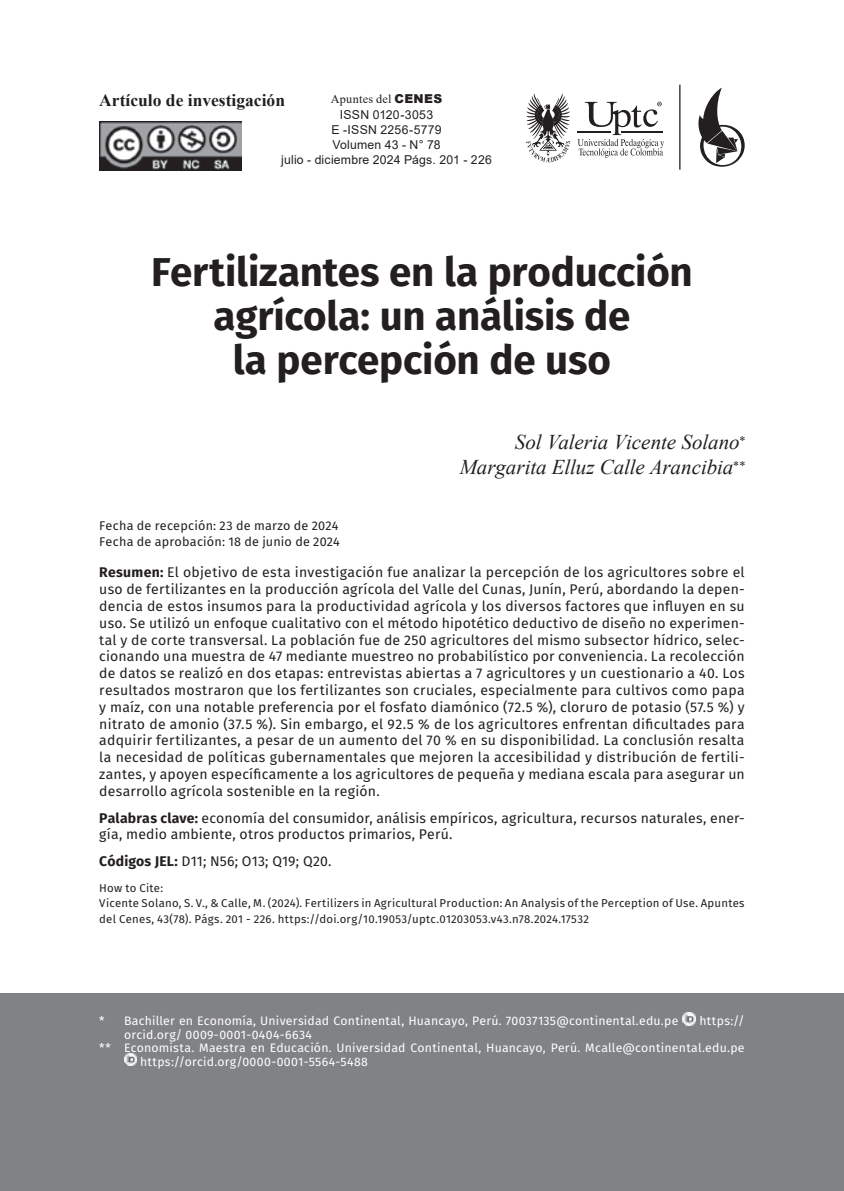
<style>
.page{position:relative;width:844px;height:1191px;background:#fff}
.page>*{position:absolute;margin:0;border:0;box-sizing:border-box;transform-origin:0 0}
.t1{font:700 40.25px/44.3px "Fira Sans";letter-spacing:-.005em;color:#231f20;text-align:center}
.t2{font:italic 21px/25.2px "Times New Roman";letter-spacing:-.005em;color:#231f20;text-align:right}
.t3{font:700 17.5px "Times New Roman";color:#231f20}
.t4{font:14px/16.8px "Fira Sans";letter-spacing:.015em;color:#231f20;text-align:justify}
.t5{font:12.6px/15.8px "Fira Sans";letter-spacing:.015em;color:#231f20}
.t6{font:12.25px "Fira Sans";letter-spacing:.02em;color:#fff}
.t7{font:12.25px/15.2px "Arial";letter-spacing:.015em;color:#231f20;text-align:center}
.t8{font:12.25px "Times New Roman";letter-spacing:.015em;color:#231f20}
.t9{font:11.38px/15.8px "Fira Sans";letter-spacing:.02em;color:#231f20}
.s1{font-family:"Arial";font-weight:900}
.s2{font-weight:700}
</style>
<div class="page">
<img style="left:99px;top:121px;width:142px;height:50px">
<svg style="left:526px;top:93px;width:44px;height:69px"></svg>
<svg style="left:577px;top:102px;width:86px;height:56px"></svg>
<svg style="left:698px;top:88px;width:46px;height:79px"></svg>
<hr style="left:679px;top:85px;width:1px;height:85px;background:#231f20">
<div style="left:0;top:993px;width:843px;height:198px;background:#808285"></div>
<svg style="left:682px;top:1012px;width:13px;height:13px"></svg>
<svg style="left:124px;top:1053px;width:13px;height:12px"></svg>
<p class="t3" style="left:99px;top:88px;width:187px">Artículo de investigación</p>
<p class="t8" style="left:331px;top:91px;width:113px">Apuntes del <span class="s1">CENES</span></p>
<p class="t7" style="left:281px;top:107px;width:212px">ISSN 0120-3053<br>E -ISSN 2256-5779<br>Volumen 43 - N° 78<br>julio - diciembre 2024 Págs. 201 - 226</p>
<h1 class="t1" style="left:151px;top:247px;width:543px">Fertilizantes en la producción agrícola: un análisis de<br>la percepción de uso</h1>
<h2 class="t2" style="left:459px;top:429px;width:286px">Sol Valeria Vicente Solano<sup>*<br></sup>Margarita Elluz Calle Arancibia<sup>**</sup></h2>
<p class="t5" style="left:99px;top:517px;width:242px">Fecha de recepción: 23 de marzo de 2024<br>Fecha de aprobación: 18 de junio de 2024</p>
<p class="t4" style="left:99px;top:563px;width:647px"><span class="s2">Resumen:</span> El objetivo de esta investigación fue analizar la percepción de los agricultores sobre el uso de fertilizantes en la producción agrícola del Valle del Cunas, Junín, Perú, abordando la depen&shy;dencia de estos insumos para la productividad agrícola y los diversos factores que influyen en su uso. Se utilizó un enfoque cualitativo con el método hipotético deductivo de diseño no experimen&shy;tal y de corte transversal. La población fue de 250 agricultores del mismo subsector hídrico, selec&shy;cionando una muestra de 47 mediante muestreo no probabilístico por conveniencia. La recolección de datos se realizó en dos etapas: entrevistas abiertas a 7 agricultores y un cuestionario a 40. Los resultados mostraron que los fertilizantes son cruciales, especialmente para cultivos como papa y maíz, con una notable preferencia por el fosfato diamónico (72.5 %), cloruro de potasio (57.5 %) y nitrato de amonio (37.5 %). Sin embargo, el 92.5 % de los agricultores enfrentan dificultades para adquirir fertilizantes, a pesar de un aumento del 70 % en su disponibilidad. La conclusión resalta la necesidad de políticas gubernamentales que mejoren la accesibilidad y distribución de fertili&shy;zantes, y apoyen específicamente a los agricultores de pequeña y mediana escala para asegurar un desarrollo agrícola sostenible en la región.</p>
<p class="t4" style="left:99px;top:809px;width:646px"><span class="s2">Palabras clave:</span> economía del consumidor, análisis empíricos, agricultura, recursos naturales, ener&shy;gía, medio ambiente, otros productos primarios, Perú.</p>
<p class="t4" style="left:99px;top:852px;width:234px"><span class="s2">Códigos JEL:</span> D11; N56; O13; Q19; Q20.</p>
<p class="t9" style="left:99px;top:879px;width:646px">How to Cite:<br>Vicente Solano, S. V., &amp; Calle, M. (2024). Fertilizers in Agricultural Production: An Analysis of the Perception of Use. Apuntes del Cenes, 43(78). Págs. 201 - 226. https://doi.org/10.19053/uptc.01203053.v43.n78.2024.17532</p>
<p class="t6" style="left:99px;top:1011px;width:580px">* Bachiller en Economía, Universidad Continental, Huancayo, Perú. 70037135@continental.edu.pe</p>
<p class="t6" style="left:699px;top:1011px;width:47px">https://</p>
<p class="t6" style="left:124px;top:1025px;width:189px">orcid.org/ 0009-0001-0404-6634</p>
<p class="t6" style="left:99px;top:1038px;width:646px">** Economista. Maestra en Educación. Universidad Continental, Huancayo, Perú. Mcalle@continental.edu.pe</p>
<p class="t6" style="left:140px;top:1052px;width:229px">https://orcid.org/0000-0001-5564-5488</p>
</div>
